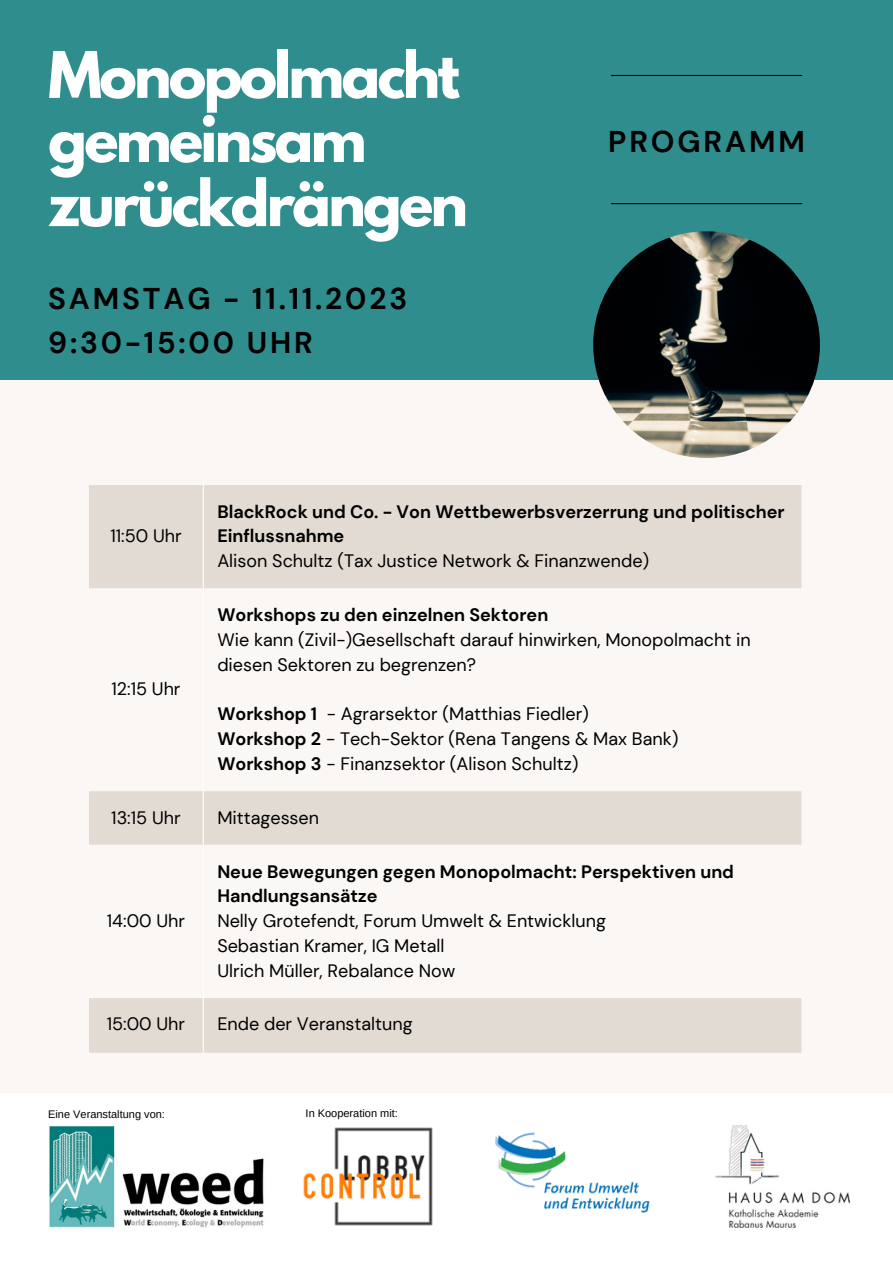
<style>
.page{position:relative;width:893px;height:1264px;background:#fff}
.page>*{position:absolute;margin:0;border:0;box-sizing:border-box;transform-origin:0 0}
.t1{font:700 56.85px/64.1px "League Spartan";letter-spacing:-.05em;color:#fff}
.t2{font:700 30px "DM Sans";letter-spacing:.095em;color:#000}
.t3{font:18px/24.8px "DM Sans";color:#000}
.t4{font:700 18px/24.8px "DM Sans";color:#000}
.t5{font:10.95px "Arimo";color:#000}
.s1{font-weight:700}
</style>
<div class="page">
<div style="left:0;top:0;width:892px;height:1262px;background:#faf7f5"></div>
<div style="left:89px;top:485px;width:712px;height:567px;background:#e1dbd3"></div>
<svg style="left:89px;top:588px;width:712px;height:410px"></svg>
<hr style="left:203px;top:485px;width:1px;height:567px;background:#fff">
<div style="left:0;top:0;width:892px;height:380px;background:#308d8d"></div>
<hr style="left:611px;top:203px;width:191px;height:1px;background:#000">
<hr style="left:611px;top:75px;width:191px;height:1px;background:#000">
<img style="left:593px;top:231px;width:226px;height:227px;border-radius:50%">
<div style="left:0;top:1093px;width:892px;height:169px;background:#fff"></div>
<img style="left:303px;top:1127px;width:130px;height:99px">
<img style="left:49px;top:1125px;width:215px;height:102px">
<img style="left:495px;top:1132px;width:155px;height:81px">
<img style="left:715px;top:1125px;width:134px;height:102px">
<p class="t1" style="left:48px;top:50px;width:421px">Monopolmacht gemeinsam zurückdrängen</p>
<p class="t2" style="left:48px;top:279px;width:360px">SAMSTAG - 11.11.2023</p>
<p class="t2" style="left:48px;top:323px;width:266px">9:30-15:00 UHR</p>
<p class="t2" style="left:608px;top:122px;width:198px">PROGRAMM</p>
<p class="t3" style="left:110px;top:524px;width:73px">11:50 Uhr</p>
<p class="t3" style="left:111px;top:677px;width:71px">12:15 Uhr</p>
<p class="t4" style="left:217px;top:499px;width:569px">BlackRock und Co. - Von Wettbewerbsverzerrung und politischer<br>Einflussnahme</p>
<p class="t3" style="left:217px;top:548px;width:433px">Alison Schultz (Tax Justice Network &amp; Finanzwende)</p>
<p class="t4" style="left:217px;top:602px;width:332px">Workshops zu den einzelnen Sektoren</p>
<p class="t3" style="left:217px;top:627px;width:535px">Wie kann (Zivil-)Gesellschaft darauf hinwirken, Monopolmacht in diesen Sektoren zu begrenzen?</p>
<p class="t3" style="left:217px;top:701px;width:373px"><span class="s1">Workshop 1</span> - Agrarsektor (Matthias Fiedler)</p>
<p class="t3" style="left:217px;top:726px;width:462px"><span class="s1">Workshop 2</span> - Tech-Sektor (Rena Tangens &amp; Max Bank)</p>
<p class="t3" style="left:217px;top:751px;width:362px"><span class="s1">Workshop 3</span> - Finanzsektor (Alison Schultz)</p>
<p class="t3" style="left:111px;top:805px;width:71px">13:15 Uhr</p>
<p class="t3" style="left:217px;top:805px;width:103px">Mittagessen</p>
<p class="t3" style="left:107px;top:908px;width:80px">14:00 Uhr</p>
<p class="t4" style="left:217px;top:859px;width:518px">Neue Bewegungen gegen Monopolmacht: Perspektiven und<br>Handlungsansätze</p>
<p class="t3" style="left:217px;top:908px;width:390px">Nelly Grotefendt, Forum Umwelt &amp; Entwicklung</p>
<p class="t3" style="left:217px;top:933px;width:228px">Sebastian Kramer, IG Metall</p>
<p class="t3" style="left:217px;top:958px;width:239px">Ulrich Müller, Rebalance Now</p>
<p class="t3" style="left:107px;top:1011px;width:80px">15:00 Uhr</p>
<p class="t3" style="left:217px;top:1011px;width:197px">Ende der Veranstaltung</p>
<p class="t5" style="left:48px;top:1107px;width:118px">Eine Veranstaltung von:</p>
<p class="t5" style="left:305px;top:1107px;width:94px">In Kooperation mit:</p>
</div>
